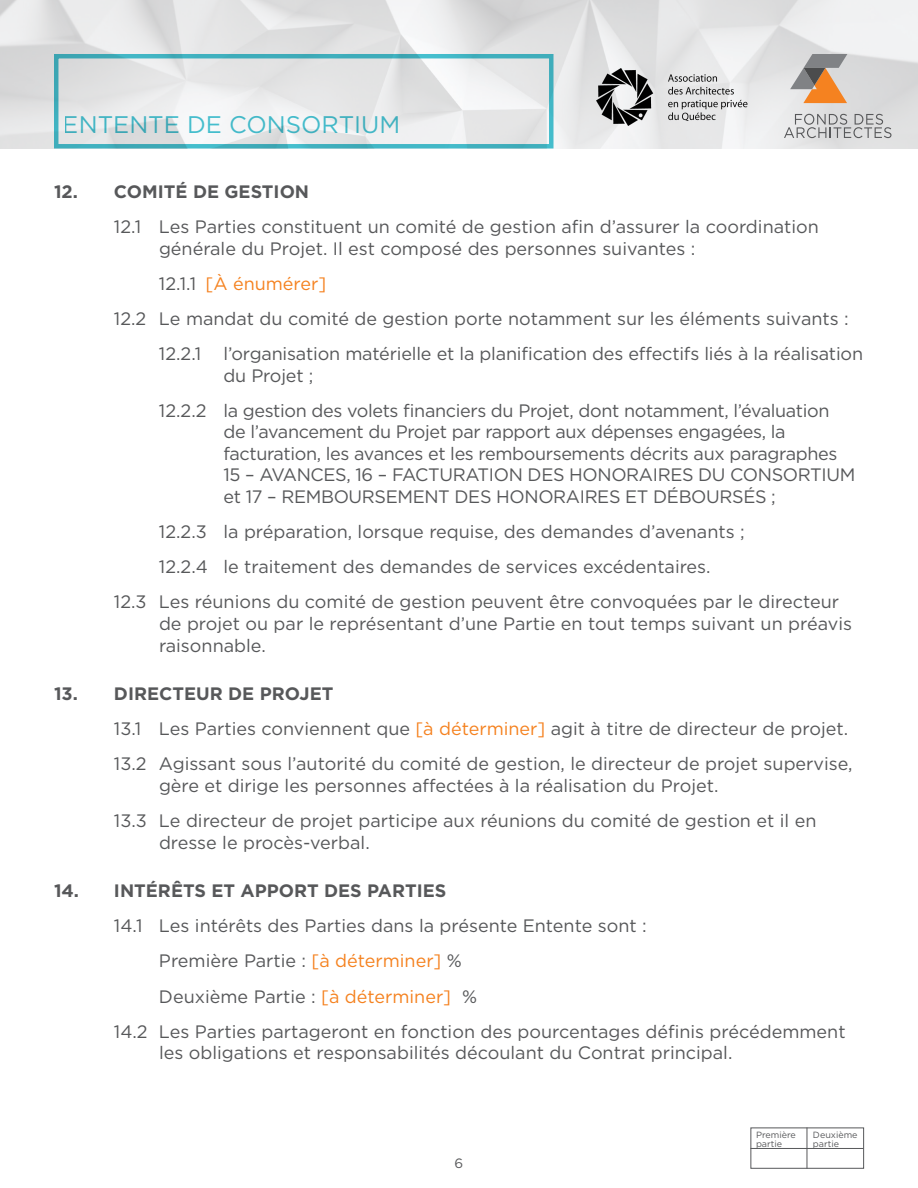
<style>
.page{position:relative;width:918px;height:1188px;background:#fff}
.page>*{position:absolute;margin:0;border:0;box-sizing:border-box;transform-origin:0 0}
.t1{font:24px "Gotham";color:#47c3d2}
.t2{font:18px/21.6px "Gotham";color:#57585a}
.t3{font:18px/21.6px "Gotham";letter-spacing:-.02em;color:#57585a}
.t4{font:700 18px "Gotham";color:#57585a}
.t5{font:18px "Gotham";color:#f58220}
.t6{font:13.5px "Gotham";color:#57585a}
.t7{font:9px "Gotham";color:#57585a}
.s1{color:#57585a}
.s2{color:#f58220}
</style>
<div class="page">
<img style="left:0;top:0;width:918px;height:148px">
<div style="left:54px;top:54px;width:500px;height:94px;border:4px solid #47c3d2"></div>
<svg style="left:784px;top:114px;width:107px;height:24px;background:#c2c2c3"></svg>
<svg style="left:790px;top:54px;width:57px;height:49px;background:#c0a289"></svg>
<img style="left:596px;top:68px;width:152px;height:57px">
<div style="left:750px;top:1128px;width:114px;height:41px;border:1px solid #57585a"></div>
<hr style="left:750px;top:1148px;width:113px;height:1px;background:#57585a">
<hr style="left:807px;top:1128px;width:1px;height:41px;background:#57585a">
<h1 class="t1" style="left:63px;top:109px;width:339px">ENTENTE DE CONSORTIUM</h1>
<p class="t4" style="left:54px;top:180px;width:257px">12. COMITÉ DE GESTION</p>
<p class="t2" style="left:159px;top:216px;width:661px;text-indent:-45px">12.1 Les Parties constituent un comité de gestion afin d’assurer la coordination générale du Projet. Il est composé des personnes suivantes :</p>
<p class="t5" style="left:159px;top:272px;width:169px"><span class="s1">12.1.1</span> [À énumérer]</p>
<p class="t2" style="left:114px;top:307px;width:736px">12.2 Le mandat du comité de gestion porte notamment sur les éléments suivants :</p>
<p class="t2" style="left:224px;top:342px;width:641px;text-indent:-65px">12.2.1 l’organisation matérielle et la planification des effectifs liés à la réalisation du Projet ;</p>
<p class="t3" style="left:224px;top:399px;width:633px;text-indent:-65px">12.2.2 la gestion des volets financiers du Projet, dont notamment, l’évaluation de l’avancement du Projet par rapport aux dépenses engagées, la facturation, les avances et les remboursements décrits aux paragraphes 15 – AVANCES, 16 – FACTURATION DES HONORAIRES DU CONSORTIUM et 17 – REMBOURSEMENT DES HONORAIRES ET DÉBOURSÉS ;</p>
<p class="t2" style="left:159px;top:521px;width:587px">12.2.3 la préparation, lorsque requise, des demandes d’avenants ;</p>
<p class="t2" style="left:159px;top:556px;width:553px">12.2.4 le traitement des demandes de services excédentaires.</p>
<p class="t2" style="left:159px;top:591px;width:695px;text-indent:-45px">12.3 Les réunions du comité de gestion peuvent être convoquées par le directeur de projet ou par le représentant d’une Partie en tout temps suivant un préavis raisonnable.</p>
<p class="t4" style="left:54px;top:682px;width:281px">13. DIRECTEUR DE PROJET</p>
<p class="t2" style="left:114px;top:718px;width:736px">13.1 Les Parties conviennent que <span class="s2">[à déterminer]</span> agit à titre de directeur de projet.</p>
<p class="t2" style="left:159px;top:753px;width:695px;text-indent:-45px">13.2 Agissant sous l’autorité du comité de gestion, le directeur de projet supervise, gère et dirige les personnes affectées à la réalisation du Projet.</p>
<p class="t2" style="left:159px;top:810px;width:659px;text-indent:-45px">13.3 Le directeur de projet participe aux réunions du comité de gestion et il en dresse le procès-verbal.</p>
<p class="t4" style="left:54px;top:879px;width:394px">14. INTÉRÊTS ET APPORT DES PARTIES</p>
<p class="t2" style="left:114px;top:915px;width:534px">14.1 Les intérêts des Parties dans la présente Entente sont :</p>
<p class="t2" style="left:159px;top:950px;width:304px">Première Partie : <span class="s2">[à déterminer]</span> %</p>
<p class="t2" style="left:159px;top:985px;width:320px">Deuxième Partie : <span class="s2">[à déterminer]</span> %</p>
<p class="t2" style="left:159px;top:1020px;width:688px;text-indent:-45px">14.2 Les Parties partageront en fonction des pourcentages définis précédemment les obligations et responsabilités découlant du Contrat principal.</p>
<p class="t6" style="left:455px;top:1155px;width:10px">6</p>
<p class="t7" style="left:756px;top:1129px;width:41px">Première</p>
<p class="t7" style="left:813px;top:1129px;width:46px">Deuxième</p>
<p class="t7" style="left:756px;top:1138px;width:28px">partie</p>
<p class="t7" style="left:813px;top:1138px;width:28px">partie</p>
</div>
